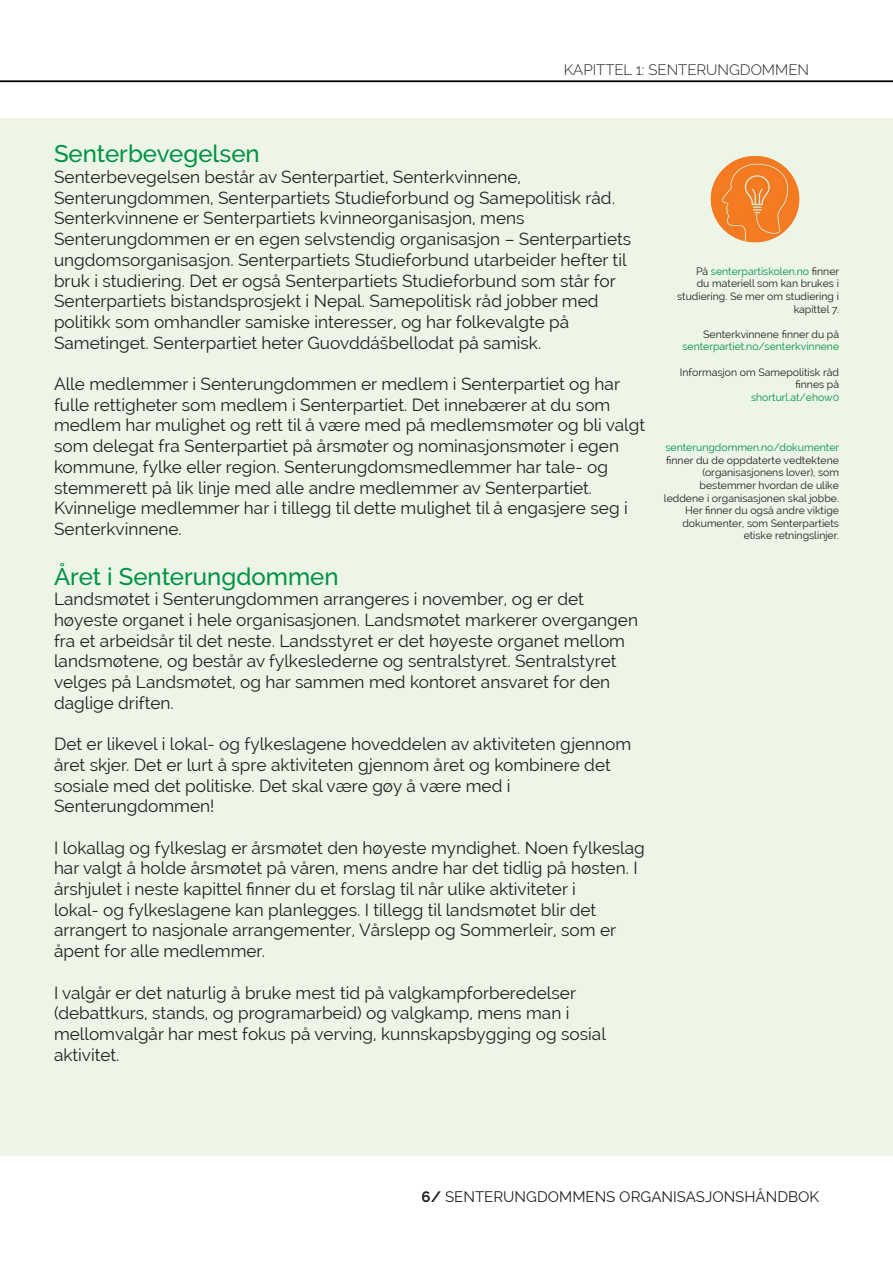
<style>
.page{position:relative;width:893px;height:1263px;background:#fff}
.page>*{position:absolute;margin:0;border:0;box-sizing:border-box;transform-origin:0 0}
.t1{font:500 24px "Raleway";color:#009246}
.t2{font:17.25px/20.7px "Raleway";color:#231f20}
.t3{font:15px "Raleway";color:#231f20}
.t4{font:300 15px "Raleway";color:#231f20}
.t5{font:10.5px/12.6px "Raleway";color:#231f20;text-align:right}
.t6{font:10.5px "Raleway";color:#009246}
.s1{color:#009246}
.s2{font-weight:700}
</style>
<div class="page">
<div style="left:0;top:80px;width:893px;height:1076px;background:#ecf5e6"></div>
<img style="left:700px;top:140px;width:110px;height:119px">
<p class="t4" style="left:564px;top:61px;width:247px">KAPITTEL 1: SENTERUNGDOMMEN</p>
<h1 class="t1" style="left:54px;top:140px;width:207px">Senterbevegelsen</h1>
<p class="t2" style="left:54px;top:167px;width:579px">Senterbevegelsen består av Senterpartiet, Senterkvinnene, Senterungdommen, Senterpartiets Studieforbund og Samepolitisk råd.<br>Senterkvinnene er Senterpartiets kvinneorganisasjon, mens Senterungdommen er en egen selvstendig organisasjon – Senterpartiets ungdomsorganisasjon. Senterpartiets Studieforbund utarbeider hefter til bruk i studiering. Det er også Senterpartiets Studieforbund som står for Senterpartiets bistandsprosjekt i Nepal. Samepolitisk råd jobber med politikk som omhandler samiske interesser, og har folkevalgte på Sametinget. Senterpartiet heter Guovddášbellodat på samisk.</p>
<p class="t2" style="left:54px;top:374px;width:593px">Alle medlemmer i Senterungdommen er medlem i Senterpartiet og har fulle rettigheter som medlem i Senterpartiet. Det innebærer at du som medlem har mulighet og rett til å være med på medlemsmøter og bli valgt som delegat fra Senterpartiet på årsmøter og nominasjonsmøter i egen kommune, fylke eller region. Senterungdomsmedlemmer har tale- og stemmerett på lik linje med alle andre medlemmer av Senterpartiet.<br>Kvinnelige medlemmer har i tillegg til dette mulighet til å engasjere seg i Senterkvinnene.</p>
<h1 class="t1" style="left:54px;top:562px;width:286px">Året i Senterungdommen</h1>
<p class="t2" style="left:54px;top:589px;width:585px">Landsmøtet i Senterungdommen arrangeres i november, og er det høyeste organet i hele organisasjonen. Landsmøtet markerer overgangen fra et arbeidsår til det neste. Landsstyret er det høyeste organet mellom landsmøtene, og består av fylkeslederne og sentralstyret. Sentralstyret velges på Landsmøtet, og har sammen med kontoret ansvaret for den daglige driften.</p>
<p class="t2" style="left:54px;top:734px;width:579px">Det er likevel i lokal- og fylkeslagene hoveddelen av aktiviteten gjennom året skjer. Det er lurt å spre aktiviteten gjennom året og kombinere det sosiale med det politiske. Det skal være gøy å være med i Senterungdommen!</p>
<p class="t2" style="left:54px;top:837px;width:592px">I lokallag og fylkeslag er årsmøtet den høyeste myndighet. Noen fylkeslag har valgt å holde årsmøtet på våren, mens andre har det tidlig på høsten. I årshjulet i neste kapittel finner du et forslag til når ulike aktiviteter i<br>lokal- og fylkeslagene kan planlegges. I tillegg til landsmøtet blir det arrangert to nasjonale arrangementer, Vårslepp og Sommerleir, som er åpent for alle medlemmer.</p>
<p class="t2" style="left:54px;top:982px;width:553px">I valgår er det naturlig å bruke mest tid på valgkampforberedelser (debattkurs, stands, og programarbeid) og valgkamp, mens man i mellomvalgår har mest fokus på verving, kunnskapsbygging og sosial aktivitet.</p>
<p class="t5" style="left:677px;top:265px;width:164px">På <span class="s1">senterpartiskolen.no</span> finner<br>du materiell som kan brukes i studiering. Se mer om studiering i kapittel 7.</p>
<p class="t5" style="left:703px;top:328px;width:137px">Senterkvinnene finner du på</p>
<p class="t6" style="left:682px;top:341px;width:158px">senterpartiet.no/senterkvinnene</p>
<p class="t5" style="left:680px;top:366px;width:161px">Informasjon om Samepolitisk råd finnes på</p>
<p class="t6" style="left:751px;top:391px;width:90px">shorturl.at/ehow0</p>
<p class="t6" style="left:665px;top:441px;width:175px">senterungdommen.no/dokumenter</p>
<p class="t5" style="left:664px;top:454px;width:177px">finner du de oppdaterte vedtektene (organisasjonens lover), som bestemmer hvordan de ulike leddene i organisasjonen skal jobbe.<br>Her finner du også andre viktige dokumenter, som Senterpartiets etiske retningslinjer.</p>
<p class="t3" style="left:422px;top:1187px;width:399px"><span class="s2">6/</span> SENTERUNGDOMMENS ORGANISASJONSHÅNDBOK</p>
</div>
